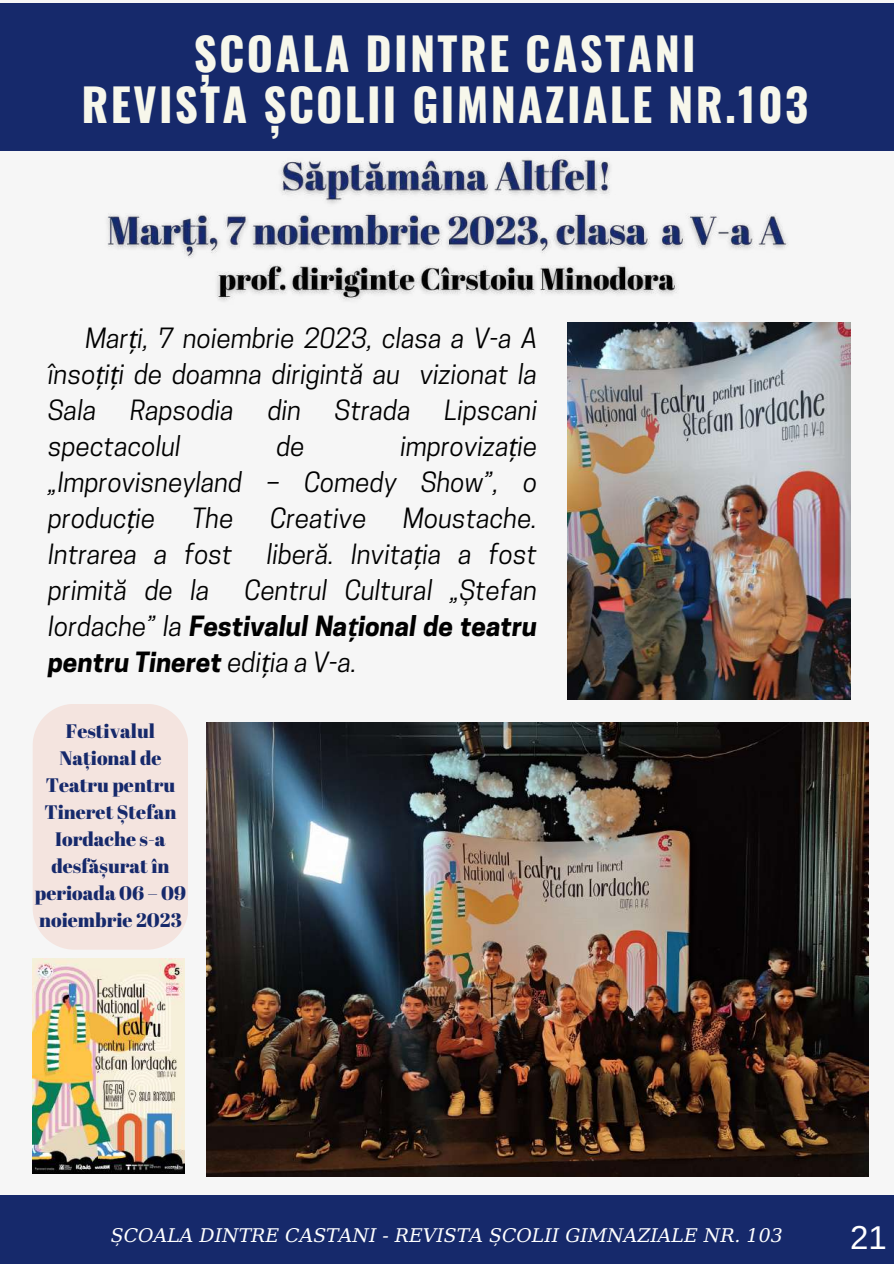
<style>
.page{position:relative;width:894px;height:1264px;background:#fff}
.page>*{position:absolute;margin:0;border:0;box-sizing:border-box;transform-origin:0 0}
.t1{font:700 45px/50.7px "Oswald";letter-spacing:.05em;color:#f7f7eb;text-align:center}
.t2{font:33px "Arimo";color:#fff}
.t3{font:italic 26.25px/36px "Cooper Hewitt";color:#000;text-align:justify}
.t4{font:19.5px/27px "Abril Fatface";color:#16296b;text-align:center}
.t5{font:italic 18.9px "DejaVu Serif";color:#fff}
.s1{font-family:"Noto Sans"}
.s2{font-weight:700}
.s3{font-family:"Noto Sans";font-weight:700}
</style>
<div class="page">
<div style="left:0;top:0;width:893px;height:1263px;background:#f6f6f6"></div>
<div style="left:0;top:3px;width:893px;height:147px;background:#16296b"></div>
<div style="left:0;top:1194px;width:893px;height:69px;background:#16296b"></div>
<img style="left:206px;top:723px;width:661px;height:453px">
<img style="left:567px;top:322px;width:283px;height:377px">
<img style="left:33px;top:959px;width:152px;height:214px">
<div style="left:33px;top:704px;width:155px;height:245px;background:#f4e4df"></div>
<img style="left:97px;top:150px;width:699px;height:151px">
<h1 class="t1" style="left:81px;top:27px;width:728px">ȘCOALA DINTRE CASTANI<br>REVISTA ȘCOLII GIMNAZIALE NR.103</h1>
<p class="t3" style="left:48px;top:323px;width:490px;text-indent:37px">Mar<span class="s1">ț</span>i, 7 noiembrie 2023, clasa a V-a A înso<span class="s1">ț</span>i<span class="s1">ț</span>i de doamna dirigintă au vizionat la Sala</p>
<p class="t3" style="left:130px;top:395px;width:105px">Rapsodia</p>
<p class="t3" style="left:267px;top:395px;width:35px">din</p>
<p class="t3" style="left:335px;top:395px;width:77px">Strada</p>
<p class="t3" style="left:444px;top:395px;width:94px">Lipscani</p>
<p class="t3" style="left:48px;top:431px;width:134px">spectacolul</p>
<p class="t3" style="left:276px;top:431px;width:30px">de</p>
<p class="t3" style="left:48px;top:431px;width:490px;text-indent:352px">improviza<span class="s1">ț</span>ie „Improvisneyland – Comedy Show”, o produc<span class="s1">ț</span>ie</p>
<p class="t3" style="left:192px;top:503px;width:43px">The</p>
<p class="t3" style="left:270px;top:503px;width:98px">Creative</p>
<p class="t3" style="left:403px;top:503px;width:136px">Moustache.</p>
<p class="t3" style="left:48px;top:539px;width:186px">Intrarea a fost</p>
<p class="t3" style="left:266px;top:539px;width:272px">liberă. Invita<span class="s1">ț</span>ia a fost</p>
<p class="t3" style="left:48px;top:575px;width:163px">primită de la</p>
<p class="t3" style="left:48px;top:575px;width:490px;text-indent:196px">Centrul Cultural „Ştefan Iordache” la <span class="s2">Festivalul Na</span><span class="s3">ț</span><span class="s2">ional de teatru pentru Tineret</span> edi<span class="s1">ț</span>ia a V-a.</p>
<p class="t4" style="left:35px;top:716px;width:152px">Festivalul<br>Naţional de<br>Teatru pentru<br>Tineret Ștefan<br>Iordache s-a desfășurat în perioada 06 – 09 noiembrie 2023</p>
<p class="t5" style="left:111px;top:1224px;width:673px">ȘCOALA DINTRE CASTANI - REVISTA ȘCOLII GIMNAZIALE NR. 103</p>
<p class="t2" style="left:850px;top:1219px;width:38px">21</p>
</div>
